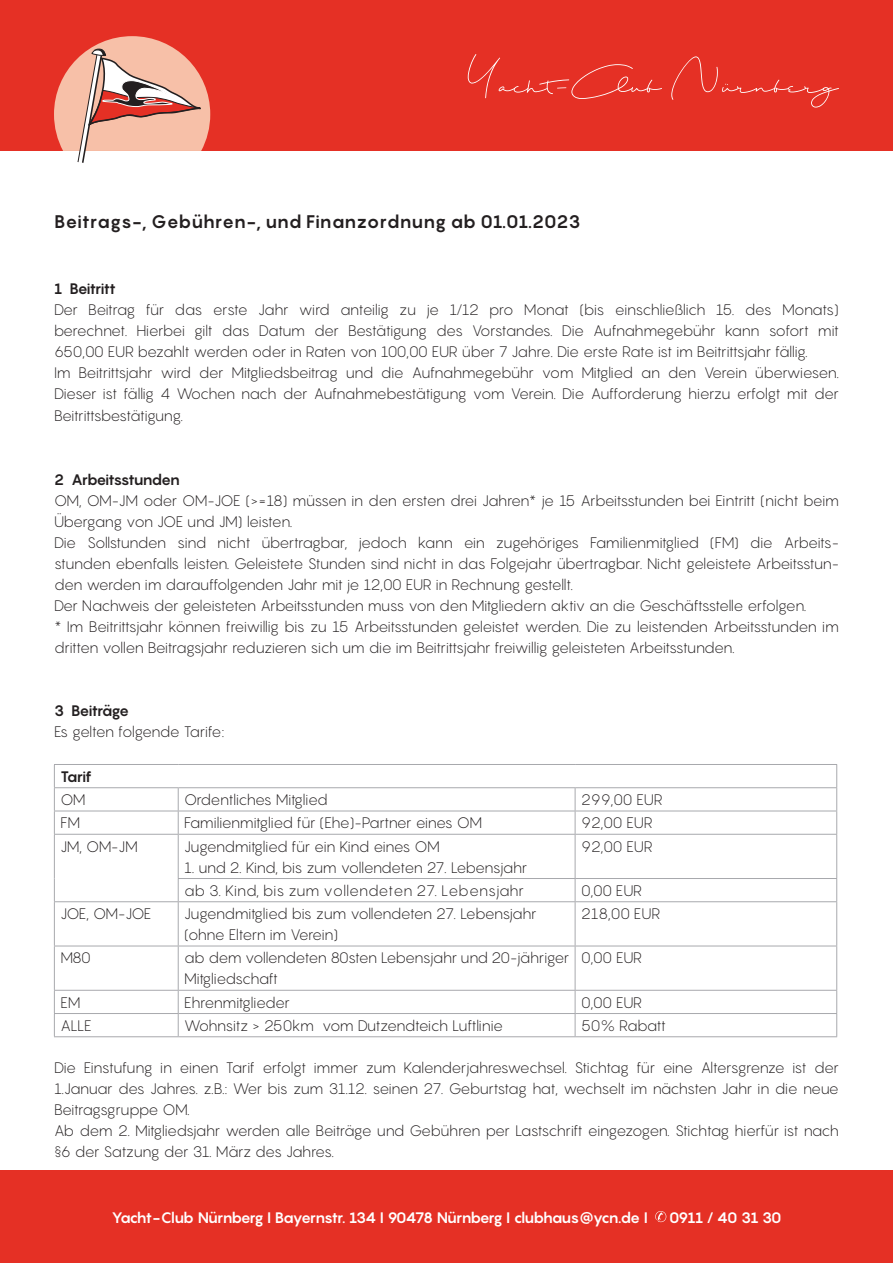
<style>
.page{position:relative;width:893px;height:1263px;background:#fff}
.page>*{position:absolute;margin:0;border:0;box-sizing:border-box;transform-origin:0 0}
.t1{font:700 18px "Pangram";color:#231f20}
.t2{font:300 15px/21px "Pangram";letter-spacing:-.035em;color:#231f20}
.t3{font:700 15px "Pangram";letter-spacing:-.07em;color:#fff}
.t4{font:300 15px "Pangram";color:#231f20}
.t5{font:700 15px "Pangram";letter-spacing:-.065em;color:#231f20}
</style>
<div class="page">
<div style="left:0;top:0;width:893px;height:151px;background:#e53025"></div>
<svg style="left:54px;top:36px;width:156px;height:127px"></svg>
<hr style="left:54px;top:764px;width:124px;height:1px;background:#a8a9ad">
<hr style="left:178px;top:764px;width:397px;height:1px;background:#a8a9ad">
<hr style="left:575px;top:764px;width:262px;height:1px;background:#a8a9ad">
<hr style="left:54px;top:787px;width:124px;height:1px;background:#a8a9ad">
<hr style="left:178px;top:787px;width:397px;height:1px;background:#a8a9ad">
<hr style="left:575px;top:787px;width:262px;height:1px;background:#a8a9ad">
<hr style="left:54px;top:811px;width:124px;height:1px;background:#a8a9ad">
<svg style="left:54px;top:765px;width:1px;height:69px"></svg>
<hr style="left:178px;top:811px;width:397px;height:1px;background:#a8a9ad">
<svg style="left:178px;top:788px;width:1px;height:46px"></svg>
<hr style="left:575px;top:811px;width:262px;height:1px;background:#a8a9ad">
<svg style="left:575px;top:788px;width:1px;height:46px"></svg>
<svg style="left:836px;top:765px;width:1px;height:69px"></svg>
<hr style="left:54px;top:834px;width:124px;height:1px;background:#a8a9ad">
<hr style="left:54px;top:835px;width:1px;height:43px;background:#a8a9ad">
<svg style="left:54px;top:878px;width:1px;height:23px"></svg>
<hr style="left:178px;top:834px;width:397px;height:1px;background:#a8a9ad">
<hr style="left:178px;top:835px;width:1px;height:43px;background:#a8a9ad">
<hr style="left:575px;top:834px;width:262px;height:1px;background:#a8a9ad">
<hr style="left:575px;top:835px;width:1px;height:43px;background:#a8a9ad">
<hr style="left:836px;top:835px;width:1px;height:43px;background:#a8a9ad">
<hr style="left:178px;top:878px;width:397px;height:1px;background:#a8a9ad">
<svg style="left:178px;top:879px;width:1px;height:22px"></svg>
<hr style="left:575px;top:878px;width:262px;height:1px;background:#a8a9ad">
<svg style="left:575px;top:879px;width:1px;height:22px"></svg>
<svg style="left:836px;top:879px;width:1px;height:22px"></svg>
<hr style="left:54px;top:901px;width:124px;height:1px;background:#a8a9ad">
<hr style="left:54px;top:902px;width:1px;height:44px;background:#a8a9ad">
<hr style="left:178px;top:901px;width:397px;height:1px;background:#a8a9ad">
<hr style="left:178px;top:902px;width:1px;height:44px;background:#a8a9ad">
<hr style="left:575px;top:901px;width:262px;height:1px;background:#a8a9ad">
<hr style="left:575px;top:902px;width:1px;height:44px;background:#a8a9ad">
<hr style="left:836px;top:902px;width:1px;height:44px;background:#a8a9ad">
<hr style="left:54px;top:946px;width:124px;height:1px;background:#a8a9ad">
<hr style="left:54px;top:946px;width:1px;height:44px;background:#a8a9ad">
<hr style="left:178px;top:946px;width:397px;height:1px;background:#a8a9ad">
<hr style="left:178px;top:946px;width:1px;height:44px;background:#a8a9ad">
<hr style="left:575px;top:946px;width:262px;height:1px;background:#a8a9ad">
<hr style="left:575px;top:946px;width:1px;height:44px;background:#a8a9ad">
<hr style="left:836px;top:946px;width:1px;height:44px;background:#a8a9ad">
<hr style="left:54px;top:990px;width:124px;height:1px;background:#a8a9ad">
<hr style="left:178px;top:990px;width:397px;height:1px;background:#a8a9ad">
<hr style="left:575px;top:990px;width:262px;height:1px;background:#a8a9ad">
<hr style="left:54px;top:1013px;width:124px;height:1px;background:#a8a9ad">
<svg style="left:54px;top:991px;width:1px;height:45px"></svg>
<hr style="left:178px;top:1013px;width:397px;height:1px;background:#a8a9ad">
<svg style="left:178px;top:991px;width:1px;height:45px"></svg>
<hr style="left:575px;top:1013px;width:262px;height:1px;background:#a8a9ad">
<svg style="left:575px;top:991px;width:1px;height:45px"></svg>
<svg style="left:836px;top:991px;width:1px;height:45px"></svg>
<hr style="left:54px;top:1036px;width:124px;height:1px;background:#a8a9ad">
<hr style="left:178px;top:1036px;width:397px;height:1px;background:#a8a9ad">
<hr style="left:575px;top:1036px;width:262px;height:1px;background:#a8a9ad">
<div style="left:0;top:1171px;width:893px;height:92px;background:#e53025"></div>
<svg style="left:655px;top:1211px;width:11px;height:11px"></svg>
<svg style="left:468px;top:54px;width:194px;height:45px"></svg>
<svg style="left:671px;top:56px;width:168px;height:52px"></svg>
<p class="t1" style="left:54px;top:210px;width:528px">Beitrags-, Gebühren-, und Finanzordnung ab 01.01.2023</p>
<p class="t5" style="left:54px;top:279px;width:63px">1 Beitritt</p>
<p class="t2" style="left:54px;top:299px;width:786px">Der Beitrag für das erste Jahr wird anteilig zu je 1/12 pro Monat (bis einschließlich 15. des Monats) berechnet. Hierbei gilt das Datum der Bestätigung des Vorstandes. Die Aufnahmegebühr kann sofort mit 650,00 EUR bezahlt werden oder in Raten von 100,00 EUR über 7 Jahre. Die erste Rate ist im Beitrittsjahr fällig.<br>Im Beitrittsjahr wird der Mitgliedsbeitrag und die Aufnahmegebühr vom Mitglied an den Verein überwiesen.<br>Dieser ist fällig 4 Wochen nach der Aufnahmebestätigung vom Verein. Die Aufforderung hierzu erfolgt mit der Beitrittsbestätigung.</p>
<p class="t5" style="left:54px;top:470px;width:127px">2 Arbeitsstunden</p>
<p class="t2" style="left:54px;top:490px;width:786px">OM, OM-JM oder OM-JOE (&gt;=18) müssen in den ersten drei Jahren* je 15 Arbeitsstunden bei Eintritt (nicht beim Übergang von JOE und JM) leisten.<br>Die Sollstunden sind nicht übertragbar, jedoch kann ein zugehöriges Familienmitglied (FM) die Arbeits&shy;stunden ebenfalls leisten. Geleistete Stunden sind nicht in das Folgejahr übertragbar. Nicht geleistete Arbeitsstun&shy;den werden im darauffolgenden Jahr mit je 12,00 EUR in Rechnung gestellt.<br>Der Nachweis der geleisteten Arbeitsstunden muss von den Mitgliedern aktiv an die Geschäftsstelle erfolgen.<br>* Im Beitrittsjahr können freiwillig bis zu 15 Arbeitsstunden geleistet werden. Die zu leistenden Arbeitsstunden im dritten vollen Beitragsjahr reduzieren sich um die im Beitrittsjahr freiwillig geleisteten Arbeitsstunden.</p>
<p class="t5" style="left:54px;top:701px;width:77px">3 Beiträge</p>
<p class="t2" style="left:54px;top:721px;width:172px">Es gelten folgende Tarife:</p>
<p class="t5" style="left:60px;top:766px;width:33px">Tarif</p>
<p class="t2" style="left:60px;top:789px;width:27px">OM</p>
<p class="t2" style="left:184px;top:789px;width:145px">Ordentliches Mitglied</p>
<p class="t2" style="left:581px;top:789px;width:83px">299,00 EUR</p>
<p class="t2" style="left:60px;top:812px;width:21px">FM</p>
<p class="t2" style="left:184px;top:812px;width:299px">Familienmitglied für (Ehe)-Partner eines OM</p>
<p class="t2" style="left:581px;top:812px;width:73px">92,00 EUR</p>
<p class="t2" style="left:60px;top:835px;width:79px">JM, OM-JM</p>
<p class="t2" style="left:184px;top:835px;width:257px">Jugendmitglied für ein Kind eines OM</p>
<p class="t2" style="left:184px;top:856px;width:344px">1. und 2. Kind, bis zum vollendeten 27. Lebensjahr</p>
<p class="t2" style="left:581px;top:835px;width:73px">92,00 EUR</p>
<p class="t4" style="left:184px;top:881px;width:341px">ab 3. Kind, bis zum vollendeten 27. Lebensjahr</p>
<p class="t2" style="left:581px;top:880px;width:62px">0,00 EUR</p>
<p class="t2" style="left:60px;top:903px;width:93px">JOE, OM-JOE</p>
<p class="t2" style="left:184px;top:903px;width:354px">Jugendmitglied bis zum vollendeten 27. Lebensjahr (ohne Eltern im Verein)</p>
<p class="t2" style="left:581px;top:903px;width:81px">218,00 EUR</p>
<p class="t2" style="left:60px;top:947px;width:32px">M80</p>
<p class="t2" style="left:184px;top:947px;width:386px">ab dem vollendeten 80sten Lebensjahr und 20-jähriger<br>Mitgliedschaft</p>
<p class="t2" style="left:581px;top:947px;width:62px">0,00 EUR</p>
<p class="t2" style="left:60px;top:991px;width:21px">EM</p>
<p class="t2" style="left:184px;top:991px;width:107px">Ehrenmitglieder</p>
<p class="t2" style="left:581px;top:991px;width:62px">0,00 EUR</p>
<p class="t2" style="left:60px;top:1015px;width:33px">ALLE</p>
<p class="t2" style="left:184px;top:1015px;width:320px">Wohnsitz &gt; 250km vom Dutzendteich Luftlinie</p>
<p class="t2" style="left:581px;top:1015px;width:86px">50% Rabatt</p>
<p class="t2" style="left:54px;top:1057px;width:786px">Die Einstufung in einen Tarif erfolgt immer zum Kalenderjahreswechsel. Stichtag für eine Altersgrenze ist der 1.Januar des Jahres. z.B.: Wer bis zum 31.12. seinen 27. Geburtstag hat, wechselt im nächsten Jahr in die neue Beitragsgruppe OM.<br>Ab dem 2. Mitgliedsjahr werden alle Beiträge und Gebühren per Lastschrift eingezogen. Stichtag hierfür ist nach §6 der Satzung der 31. März des Jahres.</p>
<p class="t3" style="left:112px;top:1207px;width:538px">Yacht-Club Nürnberg I Bayernstr. 134 I 90478 Nürnberg I clubhaus@ycn.de I</p>
<p class="t3" style="left:669px;top:1207px;width:114px">0911 / 40 31 30</p>
</div>
